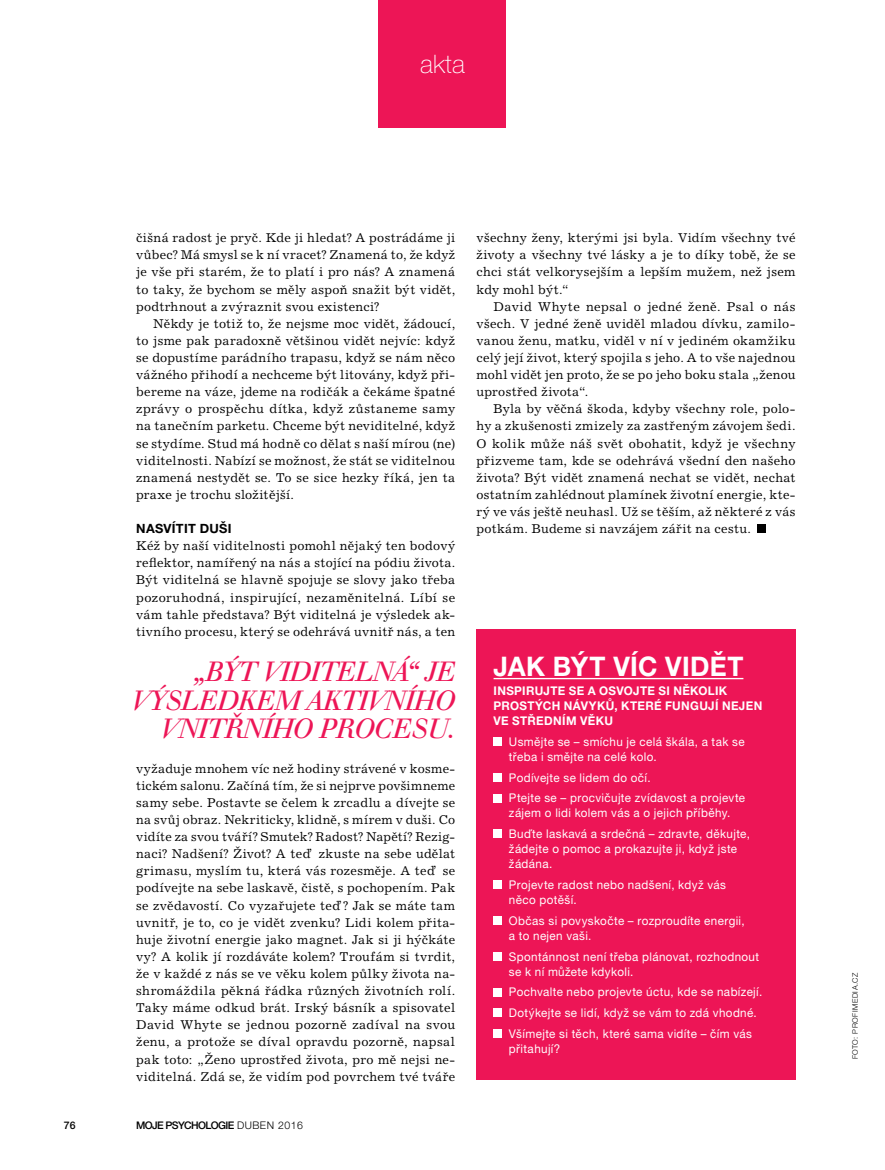
<style>
.page{position:relative;width:885px;height:1170px;background:#fff}
.page>*{position:absolute;margin:0;border:0;box-sizing:border-box;transform-origin:0 0}
.t1{font:italic 27px/28.5px "Walbaum Com";letter-spacing:-.02em;color:#ed1556;text-align:right}
.t2{font:700 27px "Helvetica Neue LT Pro";letter-spacing:.015em;color:#fff}
.t3{font:100 25.5px "Helvetica Neue LT Pro";color:#fff}
.t4{font:12.75px/17.1px "Excelsior LT Std";letter-spacing:.025em;color:#000;text-align:justify}
.t5{font:700 12.75px "Helvetica Neue LT Pro";letter-spacing:.025em;color:#000}
.t6{font:12px/15px "Helvetica Neue LT Pro";letter-spacing:.035em;color:#fff}
.t7{font:700 12px/15px "Helvetica Neue LT Pro";letter-spacing:.03em;color:#fff}
.t8{font:500 10.5px "Helvetica Neue LT Pro";letter-spacing:-.06em;color:#000}
.t9{font:300 7.5px "Helvetica Neue LT Pro";letter-spacing:.07em;color:#000}
.s1{font-weight:300}
</style>
<div class="page">
<div style="left:757px;top:524px;width:9px;height:9px;background:#000"></div>
<div style="left:476px;top:629px;width:319px;height:450px;background:#ed1556"></div>
<hr style="left:493px;top:678px;width:250px;height:1px;background:#fff">
<div style="left:493px;top:737px;width:9px;height:8px;background:#fff"></div>
<div style="left:493px;top:773px;width:9px;height:8px;background:#fff"></div>
<div style="left:493px;top:793px;width:9px;height:9px;background:#fff"></div>
<div style="left:493px;top:829px;width:9px;height:9px;background:#fff"></div>
<div style="left:493px;top:880px;width:9px;height:8px;background:#fff"></div>
<div style="left:493px;top:916px;width:9px;height:8px;background:#fff"></div>
<div style="left:493px;top:951px;width:9px;height:9px;background:#fff"></div>
<div style="left:493px;top:987px;width:9px;height:9px;background:#fff"></div>
<div style="left:493px;top:1008px;width:9px;height:9px;background:#fff"></div>
<div style="left:493px;top:1029px;width:9px;height:8px;background:#fff"></div>
<div style="left:378px;top:0;width:128px;height:128px;background:#ed1556"></div>
<h2 class="t3" style="left:420px;top:49px;width:46px">akta</h2>
<p class="t4" style="left:136px;top:229px;width:320px">čišná radost je pryč. Kde ji hledat? A postrádáme ji vůbec? Má smysl se k ní vracet? Znamená to, že když je vše při starém, že to platí i pro nás? A znamená to taky, že bychom se měly aspoň snažit být vidět, podtrhnout a zvýraznit svou existenci?</p>
<p class="t4" style="left:136px;top:315px;width:320px;text-indent:17px">Někdy je totiž to, že nejsme moc vidět, žádoucí, to jsme pak paradoxně většinou vidět nejvíc: když se dopustíme parádního trapasu, když se nám něco vážného přihodí a nechceme být litovány, když při&shy;bereme na váze, jdeme na rodičák a čekáme špatné zprávy o prospěchu dítka, když zůstaneme samy na tanečním parketu. Chceme být neviditelné, když se stydíme. Stud má hodně co dělat s naší mírou (ne) viditelnosti. Nabízí se možnost, že stát se viditelnou znamená nestydět se. To se sice hezky říká, jen ta praxe je trochu složitější.</p>
<p class="t5" style="left:136px;top:520px;width:97px">NASVÍTIT DUŠI</p>
<p class="t4" style="left:136px;top:537px;width:320px">Kéž by naší viditelnosti pomohl nějaký ten bodový reflektor, namířený na nás a stojící na pódiu života.<br>Být viditelná se hlavně spojuje se slovy jako třeba pozoruhodná, inspirující, nezaměnitelná. Líbí se vám tahle představa? Být viditelná je výsledek ak&shy;tivního procesu, který se odehrává uvnitř nás, a ten</p>
<p class="t4" style="left:476px;top:229px;width:320px">všechny ženy, kterými jsi byla. Vidím všechny tvé životy a všechny tvé lásky a je to díky tobě, že se chci stát velkorysejším a lepším mužem, než jsem kdy mohl být.“</p>
<p class="t4" style="left:476px;top:298px;width:320px;text-indent:17px">David Whyte nepsal o jedné ženě. Psal o nás všech. V jedné ženě uviděl mladou dívku, zamilo&shy;vanou ženu, matku, viděl v ní v jediném okamžiku celý její život, který spojila s jeho. A to vše najednou mohl vidět jen proto, že se po jeho boku stala „ženou uprostřed života“.</p>
<p class="t4" style="left:476px;top:400px;width:320px;text-indent:17px">Byla by věčná škoda, kdyby všechny role, polo&shy;hy a zkušenosti zmizely za zastřeným závojem šedi.<br>O kolik může náš svět obohatit, když je všechny přizveme tam, kde se odehrává všední den našeho života? Být vidět znamená nechat se vidět, nechat ostatním zahlédnout plamínek životní energie, kte&shy;rý ve vás ještě neuhasl. Už se těším, až některé z vás potkám. Budeme si navzájem zářit na cestu.</p>
<h1 class="t1" style="left:132px;top:657px;width:325px">„BÝT VIDITELNÁ“ JE<br>VÝSLEDKEM AKTIVNÍHO<br>VNITŘNÍHO PROCESU.</h1>
<h1 class="t2" style="left:493px;top:649px;width:251px">JAK BÝT VÍC VIDĚT</h1>
<p class="t7" style="left:493px;top:683px;width:269px">INSPIRUJTE SE A OSVOJTE SI NĚKOLIK<br>PROSTÝCH NÁVYKŮ, KTERÉ FUNGUJÍ NEJEN<br>VE STŘEDNÍM VĚKU</p>
<p class="t6" style="left:509px;top:734px;width:237px">Usmějte se – smíchu je celá škála, a tak se třeba i smějte na celé kolo.</p>
<p class="t6" style="left:509px;top:766px;width:238px;line-height:20.7px">Podívejte se lidem do očí.<br>Ptejte se – procvičujte zvídavost a projevte</p>
<p class="t6" style="left:509px;top:802px;width:242px;line-height:20.7px">zájem o lidi kolem vás a o jejich příběhy.<br>Buďte laskavá a srdečná – zdravte, děkujte,</p>
<p class="t6" style="left:509px;top:841px;width:230px">žádejte o pomoc a prokazujte ji, když jste žádána.</p>
<p class="t6" style="left:509px;top:877px;width:218px">Projevte radost nebo nadšení, když vás něco potěší.</p>
<p class="t6" style="left:509px;top:912px;width:237px">Občas si povyskočte – rozproudíte energii, a to nejen vaši.</p>
<p class="t6" style="left:509px;top:948px;width:252px">Spontánnost není třeba plánovat, rozhodnout se k ní můžete kdykoli.</p>
<p class="t6" style="left:509px;top:981px;width:255px;line-height:20.7px">Pochvalte nebo projevte úctu, kde se nabízejí.<br>Dotýkejte se lidí, když se vám to zdá vhodné.<br>Všímejte si těch, které sama vidíte – čím vás</p>
<p class="t6" style="left:509px;top:1040px;width:53px">přitahují?</p>
<p class="t4" style="left:136px;top:759px;width:320px">vyžaduje mnohem víc než hodiny strávené v kosme&shy;tickém salonu. Začíná tím, že si nejprve povšimneme samy sebe. Postavte se čelem k zrcadlu a dívejte se na svůj obraz. Nekriticky, klidně, s mírem v duši. Co vidíte za svou tváří? Smutek? Radost? Napětí? Rezig&shy;naci? Nadšení? Život? A teď zkuste na sebe udělat grimasu, myslím tu, která vás rozesměje. A teď se podívejte na sebe laskavě, čistě, s pochopením. Pak se zvědavostí. Co vyzařujete teď? Jak se máte tam uvnitř, je to, co je vidět zvenku? Lidi kolem přita&shy;huje životní energie jako magnet. Jak si ji hýčkáte vy? A kolik jí rozdáváte kolem? Troufám si tvrdit, že v každé z nás se ve věku kolem půlky života na&shy;shromáždila pěkná řádka různých životních rolí.<br>Taky máme odkud brát. Irský básník a spisovatel David Whyte se jednou pozorně zadíval na svou ženu, a protože se díval opravdu pozorně, napsal pak toto: „Ženo uprostřed života, pro mě nejsi ne&shy;viditelná. Zdá se, že vidím pod povrchem tvé tváře</p>
<p class="t8" style="left:64px;top:1118px;width:13px">76</p>
<p class="t8" style="left:136px;top:1118px;width:168px">MOJE PSYCHOLOGIE <span class="s1">DUBEN 2016</span></p>
<p class="t9" style="left:850px;top:1059px;width:88px;rotate:-90deg">FOTO: PROFIMEDIA.CZ</p>
</div>
